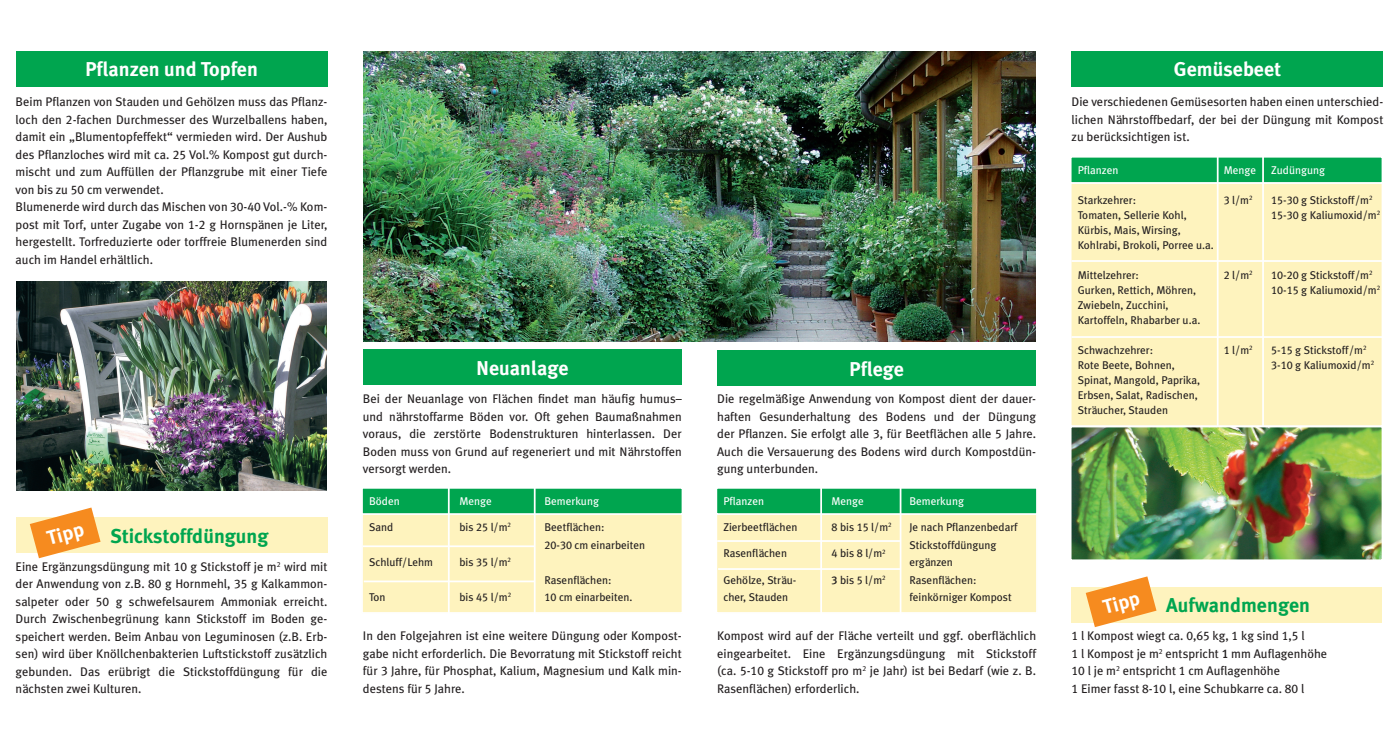
<style>
.page{position:relative;width:1399px;height:740px;background:#fff}
.page>*{position:absolute;margin:0;border:0;box-sizing:border-box;transform-origin:0 0}
.t1{font:700 20px "Meta Plus";color:#fff}
.t2{font:700 20px "Meta Plus";color:#00a54f}
.t3{font:12.5px/17.5px "Meta Plus";color:#231f20;text-align:justify}
.t4{font:11.25px/15px "Meta Plus";color:#231f20}
.t5{font:11.25px "Meta Plus";color:#fff}
.s1{font-family:"Meta Plus Book Caps"}
.s2{font-family:"Meta Plus Medium Caps"}
</style>
<div class="page">
<div style="left:16px;top:51px;width:311px;height:35px;background:#00a54f"></div>
<div style="left:363px;top:350px;width:319px;height:35px;background:#00a54f"></div>
<div style="left:717px;top:350px;width:319px;height:36px;background:#00a54f"></div>
<img style="left:16px;top:281px;width:311px;height:210px">
<div style="left:16px;top:518px;width:311px;height:35px;background:#fef3be"></div>
<div style="left:1072px;top:51px;width:311px;height:35px;background:#00a54f"></div>
<img style="left:363px;top:52px;width:672px;height:289px">
<div style="left:1072px;top:587px;width:310px;height:36px;background:#fef3be"></div>
<div style="left:361px;top:513px;width:322px;height:101px;background:#fef3be;border:2px solid #fff"></div>
<div style="left:361px;top:487px;width:322px;height:28px;background:#00a54f;border:2px solid #fff"></div>
<hr style="left:363px;top:545px;width:171px;height:2px;background:#fff">
<hr style="left:534px;top:488px;width:2px;height:131px;background:#fff">
<hr style="left:448px;top:488px;width:2px;height:131px;background:#fff">
<hr style="left:364px;top:580px;width:171px;height:2px;background:#fff">
<div style="left:715px;top:513px;width:323px;height:101px;background:#fef3be;border:2px solid #fff"></div>
<div style="left:715px;top:487px;width:323px;height:28px;background:#00a54f;border:2px solid #fff"></div>
<hr style="left:717px;top:540px;width:184px;height:2px;background:#fff">
<hr style="left:900px;top:488px;width:1px;height:131px;background:#fff">
<hr style="left:820px;top:488px;width:2px;height:131px;background:#fff">
<hr style="left:718px;top:568px;width:183px;height:2px;background:#fff">
<div style="left:1070px;top:182px;width:313px;height:245px;background:#fef3be;border:2px solid #fff"></div>
<div style="left:1070px;top:156px;width:313px;height:28px;background:#00a54f;border:2px solid #fff"></div>
<hr style="left:1072px;top:336px;width:314px;height:2px;background:#fff">
<hr style="left:1262px;top:157px;width:2px;height:270px;background:#fff">
<hr style="left:1217px;top:157px;width:2px;height:270px;background:#fff">
<hr style="left:1072px;top:260px;width:313px;height:2px;background:#fff">
<img style="left:1073px;top:429px;width:307px;height:129px">
<div style="left:1070px;top:426px;width:313px;height:135px;border:2px solid #fff"></div>
<svg style="left:1086px;top:576px;width:70px;height:51px"></svg>
<svg style="left:30px;top:507px;width:71px;height:51px"></svg>
<h1 class="t1" style="left:85px;top:58px;width:174px">Pflanzen und Topfen</h1>
<p class="t3" style="left:16px;top:93px;width:313px;text-align:left">Beim Pflanzen von Stauden und Gehölzen muss das Pflanz&shy;loch den <span class="s1">2</span>-fachen Durchmesser des Wurzelballens haben, damit ein „Blumentopfeffekt“ vermieden wird. Der Aushub des Pflanzloches wird mit ca. <span class="s1">25</span> Vol.% Kompost gut durch&shy;mischt und zum Auffüllen der Pflanzgrube mit einer Tiefe von bis zu <span class="s1">50</span> cm verwendet.<br>Blumenerde wird durch das Mischen von <span class="s1">30-40</span> Vol.-% Kom&shy;post mit Torf, unter Zugabe von <span class="s1">1-2</span> g Hornspänen je Liter, hergestellt. Torfreduzierte oder torffreie Blumenerden sind auch im Handel erhältlich.</p>
<h1 class="t1" style="left:44px;top:527px;width:39px;rotate:-15deg">Tipp</h1>
<h1 class="t2" style="left:110px;top:524px;width:160px">Stickstoffdüngung</h1>
<p class="t3" style="left:16px;top:558px;width:313px">Eine Ergänzungsdüngung mit <span class="s1">10</span> g Stickstoff je m<sup>2</sup> wird mit der Anwendung von z.B. <span class="s1">80</span> g Hornmehl, <span class="s1">35</span> g Kalkammon&shy;salpeter oder <span class="s1">50</span> g schwefelsaurem Ammoniak erreicht.<br>Durch Zwischenbegrünung kann Stickstoff im Boden ge&shy;speichert werden. Beim Anbau von Leguminosen (z.B. Erb&shy;sen) wird über Knöllchenbakterien Luftstickstoff zusätzlich gebunden. Das erübrigt die Stickstoffdüngung für die nächsten zwei Kulturen.</p>
<h1 class="t1" style="left:476px;top:356px;width:94px">Neuanlage</h1>
<h1 class="t1" style="left:849px;top:357px;width:56px">Pflege</h1>
<p class="t3" style="left:717px;top:390px;width:320px">Die regelmäßige Anwendung von Kompost dient der dauer&shy;haften Gesunderhaltung des Bodens und der Düngung der Pflanzen. Sie erfolgt alle <span class="s1">3</span>, für Beetflächen alle <span class="s1">5</span> Jahre.<br>Auch die Versauerung des Bodens wird durch Kompostdün&shy;gung unterbunden.</p>
<p class="t3" style="left:363px;top:390px;width:320px">Bei der Neuanlage von Flächen findet man häufig humus– und nährstoffarme Böden vor. Oft gehen Baumaßnahmen voraus, die zerstörte Bodenstrukturen hinterlassen. Der Boden muss von Grund auf regeneriert und mit Nährstoffen versorgt werden.</p>
<p class="t5" style="left:369px;top:494px;width:32px">Böden</p>
<p class="t5" style="left:459px;top:494px;width:34px">Menge</p>
<p class="t5" style="left:544px;top:494px;width:56px">Bemerkung</p>
<p class="t4" style="left:369px;top:520px;width:26px">Sand</p>
<p class="t4" style="left:459px;top:520px;width:53px">bis <span class="s1">25</span> l/m<sup>2</sup></p>
<p class="t4" style="left:544px;top:518px;width:102px;line-height:17.5px">Beetflächen:<br><span class="s1">20-30</span> cm einarbeiten</p>
<p class="t4" style="left:369px;top:555px;width:66px">Schluff/Lehm</p>
<p class="t4" style="left:459px;top:555px;width:53px">bis <span class="s1">35</span> l/m<sup>2</sup></p>
<p class="t4" style="left:544px;top:572px;width:69px">Rasenflächen:</p>
<p class="t4" style="left:369px;top:590px;width:18px">Ton</p>
<p class="t4" style="left:459px;top:590px;width:53px">bis <span class="s1">45</span> l/m<sup>2</sup></p>
<p class="t4" style="left:544px;top:590px;width:90px"><span class="s1">10</span> cm einarbeiten.</p>
<p class="t5" style="left:723px;top:494px;width:42px">Pflanzen</p>
<p class="t5" style="left:831px;top:494px;width:34px">Menge</p>
<p class="t5" style="left:909px;top:494px;width:56px">Bemerkung</p>
<p class="t4" style="left:723px;top:520px;width:76px">Zierbeetflächen</p>
<p class="t4" style="left:831px;top:520px;width:62px"><span class="s1">8</span> bis <span class="s1">15</span> l/m<sup>2</sup></p>
<p class="t4" style="left:909px;top:518px;width:110px;line-height:17.5px">Je nach Pflanzenbedarf<br>Stickstoffdüngung</p>
<p class="t4" style="left:723px;top:546px;width:65px">Rasenflächen</p>
<p class="t4" style="left:831px;top:546px;width:56px"><span class="s1">4</span> bis <span class="s1">8</span> l/m<sup>2</sup></p>
<p class="t4" style="left:909px;top:555px;width:45px">ergänzen</p>
<p class="t4" style="left:723px;top:572px;width:75px">Gehölze, Sträu-</p>
<p class="t4" style="left:831px;top:572px;width:56px"><span class="s2">3</span> bis <span class="s1">5</span> l/m<sup>2</sup></p>
<p class="t4" style="left:909px;top:572px;width:69px">Rasenflächen:</p>
<p class="t4" style="left:723px;top:590px;width:66px">cher, Stauden</p>
<p class="t4" style="left:909px;top:590px;width:104px">feinkörniger Kompost</p>
<p class="t3" style="left:363px;top:627px;width:320px">In den Folgejahren ist eine weitere Düngung oder Kompost&shy;gabe nicht erforderlich. Die Bevorratung mit Stickstoff reicht für <span class="s1">3</span> Jahre, für Phosphat, Kalium, Magnesium und Kalk min&shy;destens für <span class="s1">5</span> Jahre.</p>
<p class="t3" style="left:717px;top:627px;width:320px">Kompost wird auf der Fläche verteilt und ggf. oberflächlich eingearbeitet. Eine Ergänzungsdüngung mit Stickstoff (ca. <span class="s1">5-10</span> g Stickstoff pro m<sup>2</sup> je Jahr) ist bei Bedarf (wie z. B.<br>Rasenflächen) erforderlich.</p>
<h1 class="t1" style="left:1174px;top:58px;width:109px">Gemüsebeet</h1>
<p class="t3" style="left:1072px;top:93px;width:313px">Die verschiedenen Gemüsesorten haben einen unterschied&shy;lichen Nährstoffbedarf, der bei der Düngung mit Kompost zu berücksichtigen ist.</p>
<p class="t5" style="left:1078px;top:163px;width:42px">Pflanzen</p>
<p class="t5" style="left:1224px;top:163px;width:34px">Menge</p>
<p class="t5" style="left:1271px;top:163px;width:55px">Zudüngung</p>
<p class="t4" style="left:1078px;top:192px;width:60px">Starkzehrer:</p>
<p class="t4" style="left:1224px;top:192px;width:31px"><span class="s1">3</span> l/m<sup>2</sup></p>
<p class="t4" style="left:1271px;top:192px;width:103px"><span class="s1">15-30</span> g Stickstoff/m<sup>2</sup></p>
<p class="t4" style="left:1078px;top:207px;width:110px">Tomaten, Sellerie Kohl,</p>
<p class="t4" style="left:1271px;top:207px;width:111px"><span class="s1">15-30</span> g Kaliumoxid/m<sup>2</sup></p>
<p class="t4" style="left:1078px;top:222px;width:138px">Kürbis, Mais, Wirsing,<br>Kohlrabi, Brokoli, Porree u.a.</p>
<p class="t4" style="left:1078px;top:267px;width:63px">Mittelzehrer:</p>
<p class="t4" style="left:1224px;top:267px;width:31px"><span class="s1">2</span> l/m<sup>2</sup></p>
<p class="t4" style="left:1271px;top:267px;width:103px"><span class="s1">10-20</span> g Stickstoff/m<sup>2</sup></p>
<p class="t4" style="left:1078px;top:282px;width:120px">Gurken, Rettich, Möhren,</p>
<p class="t4" style="left:1271px;top:282px;width:111px"><span class="s1">10-15</span> g Kaliumoxid/m<sup>2</sup></p>
<p class="t4" style="left:1078px;top:297px;width:124px">Zwiebeln, Zucchini,<br>Kartoffeln, Rhabarber u.a.</p>
<p class="t4" style="left:1078px;top:342px;width:77px">Schwachzehrer:</p>
<p class="t4" style="left:1224px;top:342px;width:31px"><span class="s1">1</span> l/m<sup>2</sup></p>
<p class="t4" style="left:1271px;top:342px;width:97px"><span class="s1">5-15</span> g Stickstoff/m<sup>2</sup></p>
<p class="t4" style="left:1078px;top:357px;width:98px">Rote Beete, Bohnen,</p>
<p class="t4" style="left:1271px;top:357px;width:105px"><span class="s1">3-10</span> g Kaliumoxid/m<sup>2</sup></p>
<p class="t4" style="left:1078px;top:372px;width:124px">Spinat, Mangold, Paprika,<br>Erbsen, Salat, Radischen,<br>Sträucher, Stauden</p>
<h1 class="t1" style="left:1100px;top:596px;width:39px;rotate:-15deg">Tipp</h1>
<h1 class="t2" style="left:1166px;top:594px;width:145px">Aufwandmengen</h1>
<p class="t3" style="left:1072px;top:627px;width:257px;text-align:left"><span class="s1">1</span> l Kompost wiegt ca. <span class="s1">0,65</span> kg, <span class="s1">1</span> kg sind <span class="s1">1,5</span> l<br><span class="s1">1</span> l Kompost je m<sup>2</sup> entspricht <span class="s2">1</span> mm Auflagenhöhe <span class="s1">10</span> l je m<sup>2</sup> entspricht <span class="s1">1</span> cm Auflagenhöhe<br><span class="s1">1</span> Eimer fasst <span class="s1">8-10</span> l, eine Schubkarre ca. <span class="s1">80</span> l</p>
</div>
